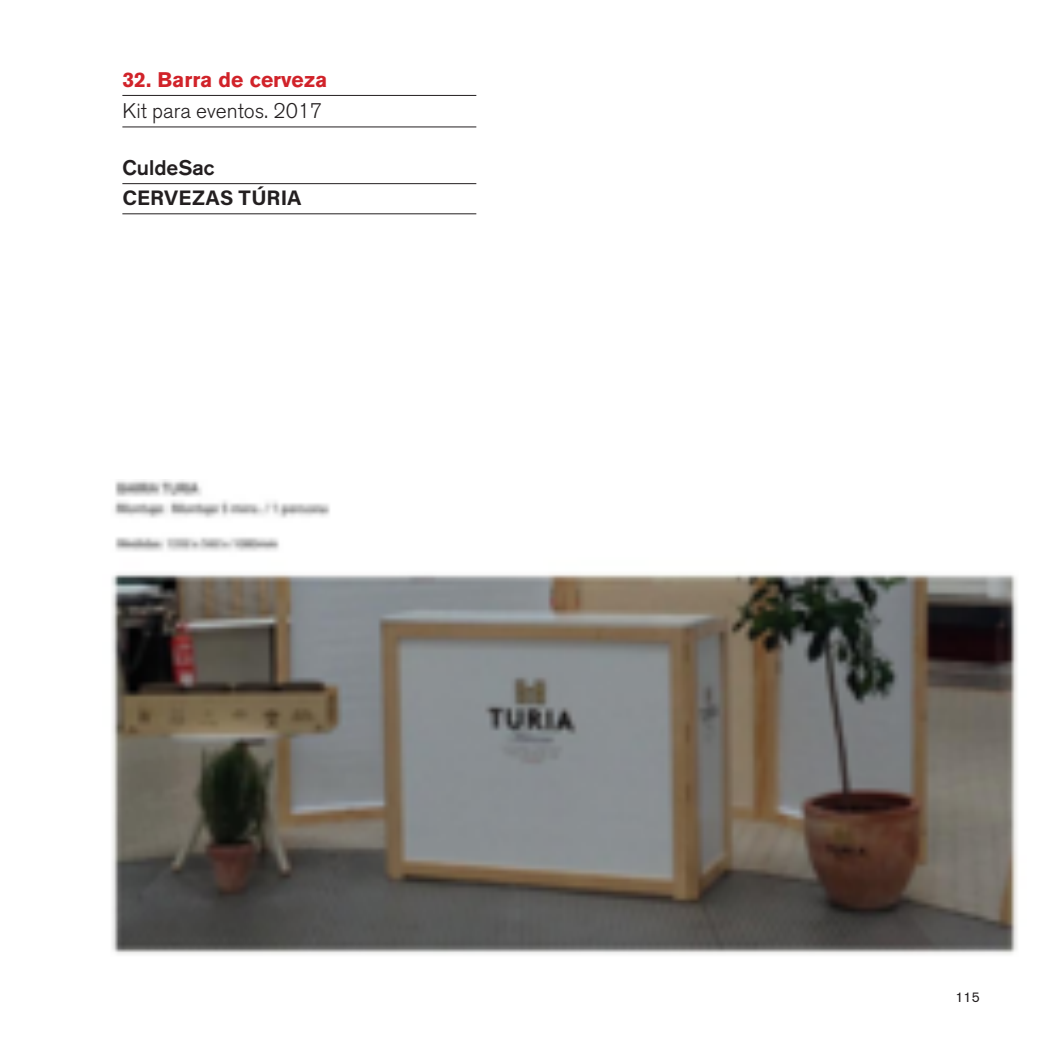
<style>
.page{position:relative;width:1042px;height:1042px;background:#fff}
.page>*{position:absolute;margin:0;border:0;box-sizing:border-box;transform-origin:0 0}
._02descripción{font:300 21px "Akzidenz Grotesk BQ";color:#231f20}
._1Producto{font:700 21px "Akzidenz Grotesk BQ";color:#d1232a}
._04empresa-editora{font:21px "Acumin Variable Concept";letter-spacing:.055em;color:#231f20}
._03diseñador-estudio{font:500 21px "Akzidenz Grotesk BQ";color:#231f20}
.t1{font:14px "Akzidenz Grotesk BQ";color:#231f20}
</style>
<div class="page">
<hr style="left:122px;top:95px;width:354px;height:1px;background:#231f20">
<hr style="left:122px;top:126px;width:354px;height:1px;background:#231f20">
<hr style="left:122px;top:183px;width:354px;height:1px;background:#231f20">
<hr style="left:122px;top:213px;width:354px;height:1px;background:#231f20">
<img style="left:111px;top:480px;width:907px;height:475px">
<p class="_1Producto" style="left:122px;top:67px;width:207px">32. Barra de cerveza</p>
<p class="_02descripción" style="left:122px;top:99px;width:202px">Kit para eventos. 2017</p>
<p class="_03diseñador-estudio" style="left:122px;top:155px;width:94px">CuldeSac</p>
<p class="_04empresa-editora" style="left:122px;top:184px;width:180px">CERVEZAS TÚRIA</p>
<p class="t1" style="left:955px;top:989px;width:26px">115</p>
</div>
